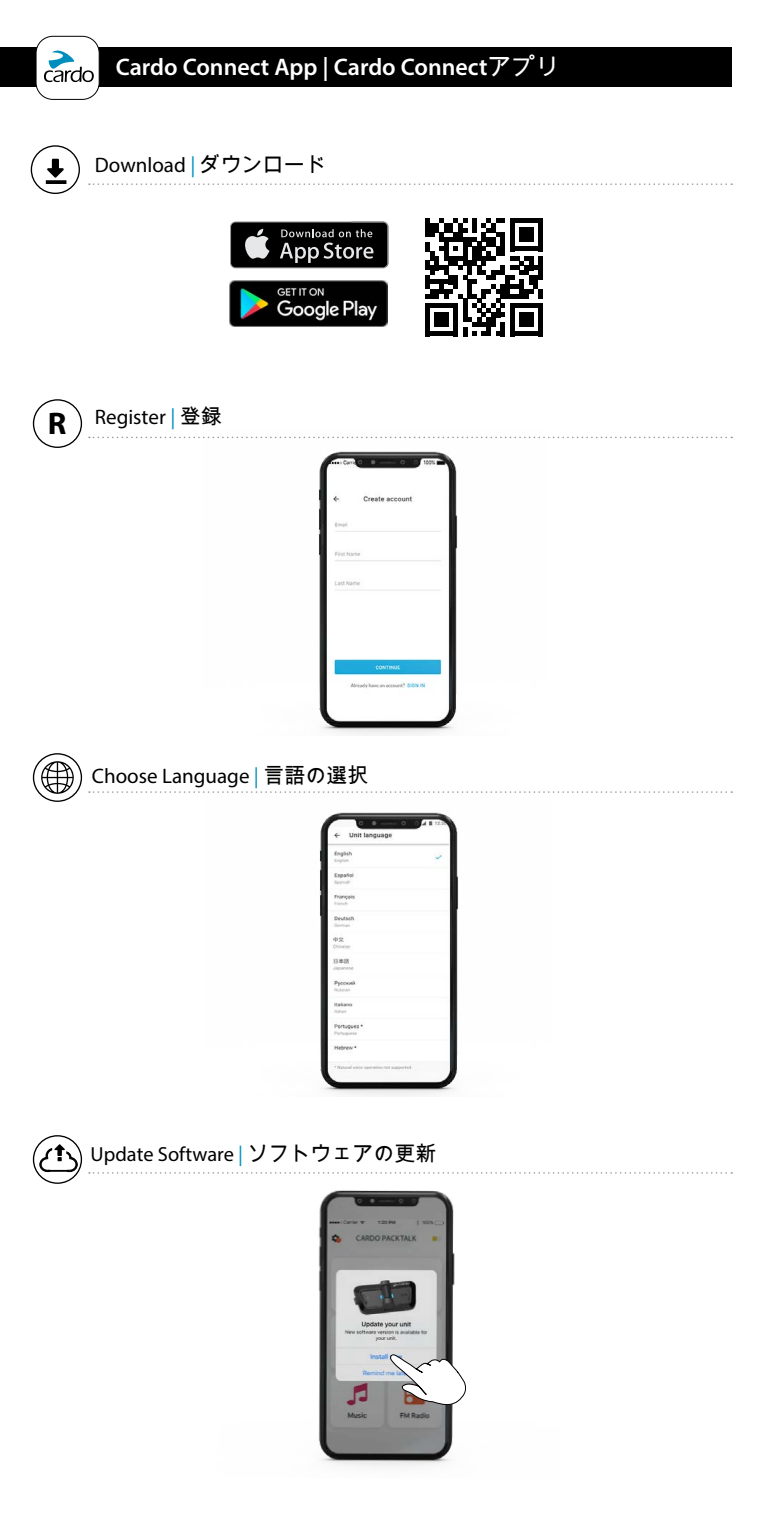
<style>
.page{position:relative;width:766px;height:1531px;background:#fff}
.page>*{position:absolute;margin:0;border:0;box-sizing:border-box;transform-origin:0 0}
.t1{font:700 31.2px "Myriad Pro";color:#000}
.t2{font:600 24px "Myriad Pro";color:#fff}
.t3{font:21px "Myriad Pro";color:#000}
.t4{font:20.4px "Myriad Pro";color:#000}
.s1{font-family:"Arial Unicode MS";font-weight:400}
.s2{color:#0091c0}
.s3{font-family:"Arial Unicode MS"}
.s4{font-family:"Arial Unicode MS";font-size:21px}
</style>
<div class="page">
<div style="left:0;top:48px;width:731px;height:39px;background:#000"></div>
<img style="left:217px;top:1173px;width:342px;height:294px">
<div style="left:36px;top:36px;width:63px;height:63px;background:#fff;border-radius:17px"></div>
<div style="left:36px;top:36px;width:63px;height:64px;border:1px solid #000;border-radius:17px"></div>
<svg style="left:44px;top:50px;width:50px;height:32px"></svg>
<svg style="left:390px;top:1353px;width:76px;height:53px"></svg>
<img style="left:203px;top:436px;width:342px;height:299px">
<img style="left:319px;top:812px;width:140px;height:285px">
<div style="left:33px;top:399px;width:49px;height:49px;border:1px solid #000;border-radius:50%"></div>
<svg style="left:39px;top:1144px;width:39px;height:28px"></svg>
<div style="left:33px;top:1135px;width:49px;height:49px;border:1px solid #000;border-radius:50%"></div>
<svg style="left:89px;top:183px;width:643px;height:2px"></svg>
<svg style="left:89px;top:437px;width:643px;height:1px"></svg>
<svg style="left:89px;top:1172px;width:643px;height:1px"></svg>
<svg style="left:230px;top:221px;width:158px;height:47px"></svg>
<div style="left:231px;top:222px;width:156px;height:45px;background:#000;border-radius:4px"></div>
<svg style="left:245px;top:229px;width:24px;height:30px"></svg>
<img style="left:351px;top:221px;width:37px;height:46px">
<svg style="left:280px;top:243px;width:93px;height:20px"></svg>
<svg style="left:281px;top:229px;width:52px;height:8px"></svg>
<svg style="left:339px;top:229px;width:33px;height:8px"></svg>
<svg style="left:425px;top:218px;width:118px;height:118px"></svg>
<hr style="left:425px;top:218px;width:4px;height:10px;background:#000">
<img style="left:229px;top:280px;width:158px;height:47px">
<svg style="left:47px;top:159px;width:17px;height:19px"></svg>
<div style="left:31px;top:145px;width:49px;height:49px;border:1px solid #000;border-radius:50%"></div>
<svg style="left:46px;top:180px;width:20px;height:4px"></svg>
<div style="left:33px;top:753px;width:49px;height:49px;border:1px solid #000;border-radius:50%"></div>
<svg style="left:89px;top:791px;width:643px;height:2px"></svg>
<svg style="left:41px;top:761px;width:33px;height:33px"></svg>
<p class="t2" style="left:116px;top:51px;width:445px">Cardo Connect App | Cardo Connect<span class="s1">アプリ</span></p>
<p class="t3" style="left:95px;top:152px;width:232px">Download <span class="s2">|</span> <span class="s3">ダウンロード</span></p>
<h1 class="t1" style="left:48px;top:403px;width:20px">R</h1>
<p class="t3" style="left:95px;top:404px;width:128px">Register <span class="s2">|</span> <span class="s3">登録</span></p>
<p class="t3" style="left:92px;top:763px;width:278px">Choose Language <span class="s2">|</span> <span class="s3">言語の選択</span></p>
<p class="t4" style="left:91px;top:1141px;width:347px">Update Software <span class="s2">|</span> <span class="s4">ソフトウェアの更新</span></p>
</div>
